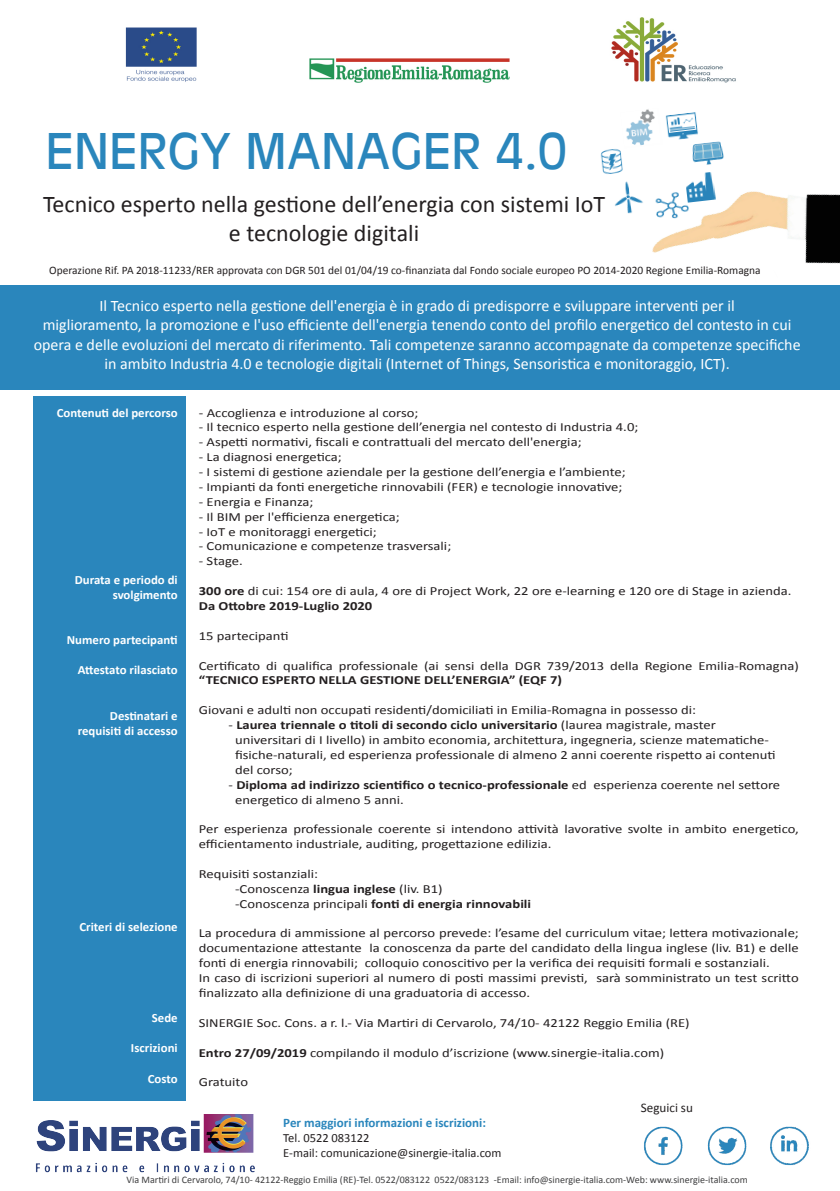
<style>
.page{position:relative;width:840px;height:1191px;background:#fff}
.page>*{position:absolute;margin:0;border:0;box-sizing:border-box;transform-origin:0 0}
.t1{font:48px "Antique Olive";color:#2a86bc}
.t2{font:24px/28.8px "Calibri";color:#231f20;text-align:center}
.t3{font:16px/19.2px "Calibri";color:#fff;text-align:center}
.t4{font:13.2px "Calibri";color:#231f20}
.t5{font:700 13px "Calibri";color:#2a86bc}
.t6{font:700 12.6px/15.2px "Calibri";color:#fff;text-align:right}
.t7{font:12.4px/14.8px "Calibri";color:#231f20;scale:1.18 1}
.t8{font:12.4px/15px "Calibri";color:#231f20}
.t9{font:700 12.4px "Calibri";color:#231f20;scale:1.18 1}
.t10{font:11.4px "Calibri";color:#231f20}
.t11{font:10px "Calibri";color:#3e3e3f}
.s1{font-size:12.6px}
.s2{font-weight:700}
</style>
<div class="page">
<img style="left:35px;top:1114px;width:220px;height:59px">
<img style="left:125px;top:17px;width:611px;height:66px">
<img style="left:624px;top:191px;width:215px;height:95px">
<img style="left:600px;top:149px;width:23px;height:25px">
<img style="left:615px;top:181px;width:36px;height:37px">
<img style="left:626px;top:109px;width:29px;height:37px">
<img style="left:686px;top:173px;width:29px;height:30px">
<img style="left:651px;top:189px;width:41px;height:33px">
<img style="left:665px;top:112px;width:33px;height:28px">
<img style="left:685px;top:137px;width:39px;height:36px">
<div style="left:33px;top:397px;width:153px;height:704px;background:#2a86bc"></div>
<div style="left:0;top:286px;width:839px;height:104px;background:#2a86bc"></div>
<img style="left:644px;top:1126px;width:165px;height:40px">
<h1 class="t1" style="left:45px;top:119px;width:522px">ENERGY MANAGER 4.0</h1>
<h2 class="t2" style="left:43px;top:189px;width:563px">Tecnico esperto nella gestione dell’energia con sistemi IoT e tecnologie digitali</h2>
<p class="t10" style="left:49px;top:263px;width:712px">Operazione Rif. PA 2018-11233/RER approvata con DGR 501 del 01/04/19 co-finanziata dal Fondo sociale europeo PO 2014-2020 Regione Emilia-Romagna</p>
<p class="t3" style="left:34px;top:296px;width:768px">Il Tecnico esperto nella gestione dell'energia è in grado di predisporre e sviluppare interventi per il<br>miglioramento, la promozione e l'uso efficiente dell'energia tenendo conto del profilo energetico del contesto in cui opera e delle evoluzioni del mercato di riferimento. Tali competenze saranno accompagnate da competenze specifiche in ambito Industria 4.0 e tecnologie digitali (Internet of Things, Sensoristica e monitoraggio, ICT).</p>
<p class="t6" style="left:57px;top:405px;width:122px">Contenuti del percorso</p>
<p class="t6" style="left:75px;top:572px;width:104px">Durata e periodo di svolgimento</p>
<p class="t6" style="left:67px;top:632px;width:112px">Numero partecipanti</p>
<p class="t6" style="left:78px;top:662px;width:101px">Attestato rilasciato</p>
<p class="t6" style="left:78px;top:708px;width:101px">Destinatari e requisiti di accesso</p>
<p class="t6" style="left:79px;top:919px;width:100px">Criteri di selezione</p>
<p class="t6" style="left:152px;top:1010px;width:27px">Sede</p>
<p class="t6" style="left:131px;top:1040px;width:48px">Iscrizioni</p>
<p class="t6" style="left:148px;top:1071px;width:31px">Costo</p>
<p class="t7" style="left:199px;top:405px;width:187px"><span class="s1">-</span> Accoglienza e introduzione al corso;</p>
<p class="t7" style="left:199px;top:420px;width:374px">- Il tecnico esperto nella gestione dell’energia nel contesto di Industria 4.0;</p>
<p class="t7" style="left:199px;top:435px;width:325px">- Aspetti normativi, fiscali e contrattuali del mercato dell'energia;</p>
<p class="t7" style="left:199px;top:450px;width:123px">- La diagnosi energetica;</p>
<p class="t7" style="left:199px;top:464px;width:363px">- I sistemi di gestione aziendale per la gestione dell’energia e l’ambiente;</p>
<p class="t7" style="left:199px;top:479px;width:360px">- Impianti da fonti energetiche rinnovabili (FER) e tecnologie innovative;</p>
<p class="t7" style="left:199px;top:494px;width:99px">- Energia e Finanza;</p>
<p class="t7" style="left:199px;top:509px;width:172px">- Il BIM per l'efficienza energetica;</p>
<p class="t7" style="left:199px;top:524px;width:152px">- IoT e monitoraggi energetici;</p>
<p class="t7" style="left:199px;top:539px;width:215px">- Comunicazione e competenze trasversali;</p>
<p class="t7" style="left:199px;top:554px;width:39px">- Stage.</p>
<p class="t7" style="left:199px;top:583px;width:503px"><span class="s2">300 ore</span> di cui: 154 ore di aula, 4 ore di Project Work, 22 ore e-learning e 120 ore di Stage in azienda.<br><span class="s2">Da Ottobre 2019-Luglio 2020</span></p>
<p class="t7" style="left:199px;top:628px;width:77px">15 partecipanti</p>
<p class="t7" style="left:199px;top:658px;width:509px">Certificato di qualifica professionale (ai sensi della DGR 739/2013 della Regione Emilia-Romagna)</p>
<p class="t9" style="left:199px;top:672px;width:309px">“TECNICO ESPERTO NELLA GESTIONE DELL’ENERGIA” (EQF 7)</p>
<p class="t7" style="left:199px;top:702px;width:422px">Giovani e adulti non occupati residenti/domiciliati in Emilia-Romagna in possesso di:</p>
<p class="t7" style="left:235px;top:717px;width:459px;text-indent:-7px">- <span class="s2">Laurea triennale o titoli di secondo ciclo universitario</span> (laurea magistrale, master universitari di I livello) in ambito economia, architettura, ingegneria, scienze matematiche&shy;fisiche-naturali, ed esperienza professionale di almeno 2 anni coerente rispetto ai contenuti del corso;</p>
<p class="t7" style="left:235px;top:777px;width:463px;text-indent:-7px">- <span class="s2">Diploma ad indirizzo scientifico o tecnico-professionale</span> ed esperienza coerente nel settore energetico di almeno 5 anni.</p>
<p class="t7" style="left:199px;top:822px;width:509px">Per esperienza professionale coerente si intendono attività lavorative svolte in ambito energetico, efficientamento industriale, auditing, progettazione edilizia.</p>
<p class="t7" style="left:235px;top:866px;width:252px;text-indent:-36px">Requisiti sostanziali:<br>-Conoscenza <span class="s2">lingua inglese</span> (liv. B1)<br>-Conoscenza principali <span class="s2">fonti di energia rinnovabili</span></p>
<p class="t7" style="left:199px;top:926px;width:509px">La procedura di ammissione al percorso prevede: l’esame del curriculum vitae; lettera motivazionale; documentazione attestante la conoscenza da parte del candidato della lingua inglese (liv. B1) e delle fonti di energia rinnovabili; colloquio conoscitivo per la verifica dei requisiti formali e sostanziali.<br>In caso di iscrizioni superiori al numero di posti massimi previsti, sarà somministrato un test scritto finalizzato alla definizione di una graduatoria di accesso.</p>
<p class="t7" style="left:199px;top:1015px;width:417px">SINERGIE Soc. Cons. a r. l.- Via Martiri di Cervarolo, 74/10- 42122 Reggio Emilia (RE)</p>
<p class="t7" style="left:199px;top:1045px;width:395px"><span class="s2">Entro 27/09/2019</span> compilando il modulo d’iscrizione (www.sinergie-italia.com)</p>
<p class="t7" style="left:199px;top:1074px;width:43px">Gratuito</p>
<p class="t4" style="left:640px;top:1099px;width:54px">Seguici su</p>
<p class="t5" style="left:283px;top:1114px;width:204px">Per maggiori informazioni e iscrizioni:</p>
<p class="t8" style="left:283px;top:1130px;width:219px">Tel. 0522 083122<br>E-mail: comunicazione@sinergie-italia.com</p>
<p class="t11" style="left:126px;top:1173px;width:622px">Via Martiri di Cervarolo, 74/10- 42122-Reggio Emilia (RE)-Tel. 0522/083122 0522/083123 -Email: info@sinergie-italia.com-Web: www.sinergie-italia.com</p>
</div>
